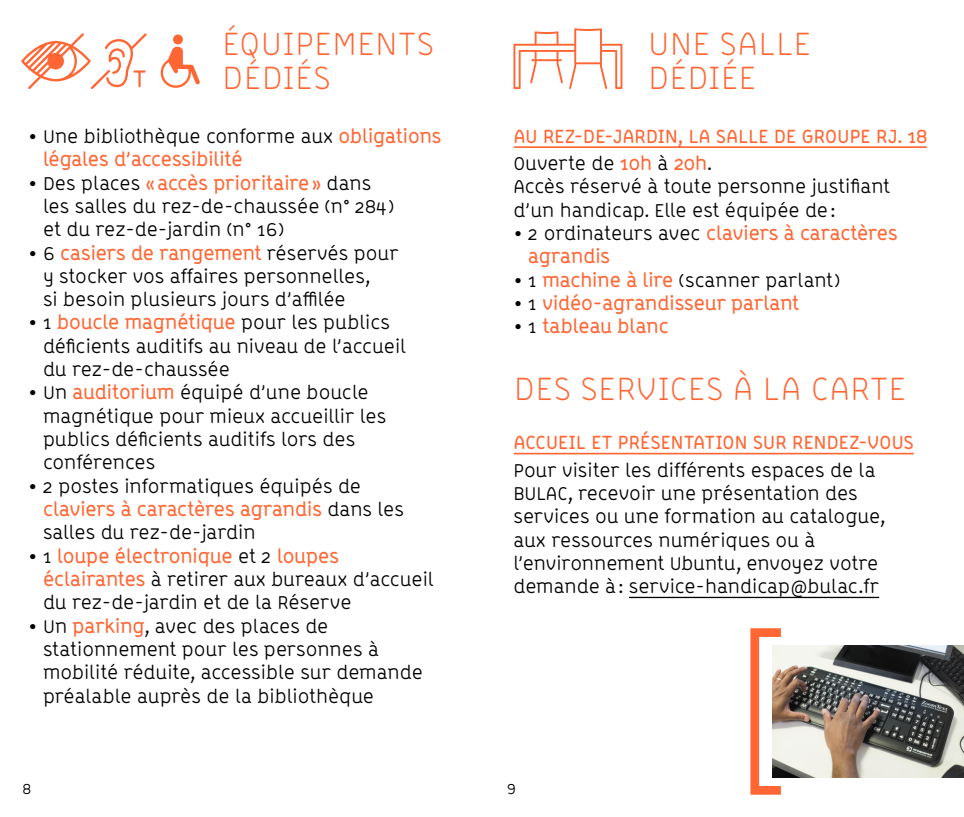
<style>
.page{position:relative;width:964px;height:817px;background:#fff}
.page>*{position:absolute;margin:0;border:0;box-sizing:border-box;transform-origin:0 0}
.t1{font:300 34.3px/34.3px "ABB Line";letter-spacing:.005em;color:#f63}
.t2{font:19.2px/23.3px "ABB Line";color:#000}
.t3{font:700 19.2px/23.3px "ABB Line";color:#f63}
.t4{font:15px "ABB Line";color:#000}
.s1{font-weight:400;color:#000}
.s2{font-weight:700;color:#f63}
</style>
<div class="page">
<img style="left:772px;top:645px;width:192px;height:132px">
<div style="left:750px;top:628px;width:35px;height:166px;border:9px solid #f63"></div>
<hr style="left:514px;top:146px;width:413px;height:2px;background:#f63">
<hr style="left:514px;top:452px;width:400px;height:2px;background:#f63">
<hr style="left:629px;top:596px;width:250px;height:2px;background:#000">
<svg style="left:513px;top:28px;width:109px;height:61px"></svg>
<svg style="left:21px;top:33px;width:126px;height:56px"></svg>
<div style="left:173px;top:34px;width:10px;height:10px;background:#f63;border-radius:50%"></div>
<svg style="left:161px;top:47px;width:39px;height:41px"></svg>
<h1 class="t1" style="left:222px;top:27px;width:214px">ÉQUIPEMENTS<br>DÉDIÉS</h1>
<p class="t3" style="left:43px;top:124px;width:400px;text-indent:-15px"><span class="s1">• Une bibliothèque conforme aux</span> obligations légales d’accessibilité</p>
<p class="t2" style="left:43px;top:171px;width:352px;text-indent:-15px">• Des places <span class="s2">«accès prioritaire»</span> dans les salles du rez-de-chaussée (n° 284) et du rez-de-jardin (n° 16)</p>
<p class="t2" style="left:43px;top:241px;width:357px;text-indent:-15px">• 6 <span class="s2">casiers de rangement</span> réservés pour y stocker vos affaires personnelles,<br>si besoin plusieurs jours d’affilée</p>
<p class="t2" style="left:43px;top:311px;width:364px;text-indent:-15px">• 1 <span class="s2">boucle magnétique</span> pour les publics déficients auditifs au niveau de l’accueil du rez-de-chaussée</p>
<p class="t2" style="left:43px;top:380px;width:345px;text-indent:-15px">• Un <span class="s2">auditorium</span> équipé d’une boucle magnétique pour mieux accueillir les publics déficients auditifs lors des conférences</p>
<p class="t2" style="left:43px;top:474px;width:362px;text-indent:-15px">• 2 postes informatiques équipés de <span class="s2">claviers à caractères agrandis</span> dans les salles du rez-de-jardin</p>
<p class="t2" style="left:43px;top:544px;width:392px;text-indent:-15px">• 1 <span class="s2">loupe électronique</span> et 2 <span class="s2">loupes éclairantes</span> à retirer aux bureaux d’accueil du rez-de-jardin et de la Réserve</p>
<p class="t2" style="left:43px;top:613px;width:381px;text-indent:-15px">• Un <span class="s2">parking</span>, avec des places de stationnement pour les personnes à mobilité réduite, accessible sur demande préalable auprès de la bibliothèque</p>
<h1 class="t1" style="left:648px;top:27px;width:165px">UNE SALLE<br>DÉDIÉE</h1>
<p class="t3" style="left:513px;top:122px;width:415px;line-height:27.2px">AU REZ-DE-JARDIN, LA SALLE DE GROUPE RJ. 18<br><span class="s1">Ouverte de</span> 10h <span class="s1">à</span> 20h<span class="s1">.</span></p>
<p class="t2" style="left:513px;top:175px;width:378px">Accès réservé à toute personne justifiant d’un handicap. Elle est équipée de:</p>
<p class="t3" style="left:528px;top:222px;width:371px;text-indent:-15px"><span class="s1">• 2 ordinateurs avec</span> claviers à caractères agrandis</p>
<p class="t2" style="left:513px;top:268px;width:328px">• 1 <span class="s2">machine à lire</span> (scanner parlant)</p>
<p class="t3" style="left:513px;top:291px;width:287px"><span class="s1">• 1</span> vidéo-agrandisseur parlant</p>
<p class="t3" style="left:513px;top:315px;width:157px"><span class="s1">• 1</span> tableau blanc</p>
<h1 class="t1" style="left:514px;top:372px;width:394px">DES SERVICES À LA CARTE</h1>
<p class="t3" style="left:514px;top:431px;width:401px">ACCUEIL ET PRÉSENTATION SUR RENDEZ-VOUS</p>
<p class="t2" style="left:513px;top:458px;width:373px">Pour visiter les différents espaces de la BULAC, recevoir une présentation des services ou une formation au catalogue, aux ressources numériques ou à l’environnement Ubuntu, envoyez votre demande à: service-handicap@bulac.fr</p>
<p class="t4" style="left:23px;top:779px;width:10px">8</p>
<p class="t4" style="left:507px;top:779px;width:10px">9</p>
</div>
